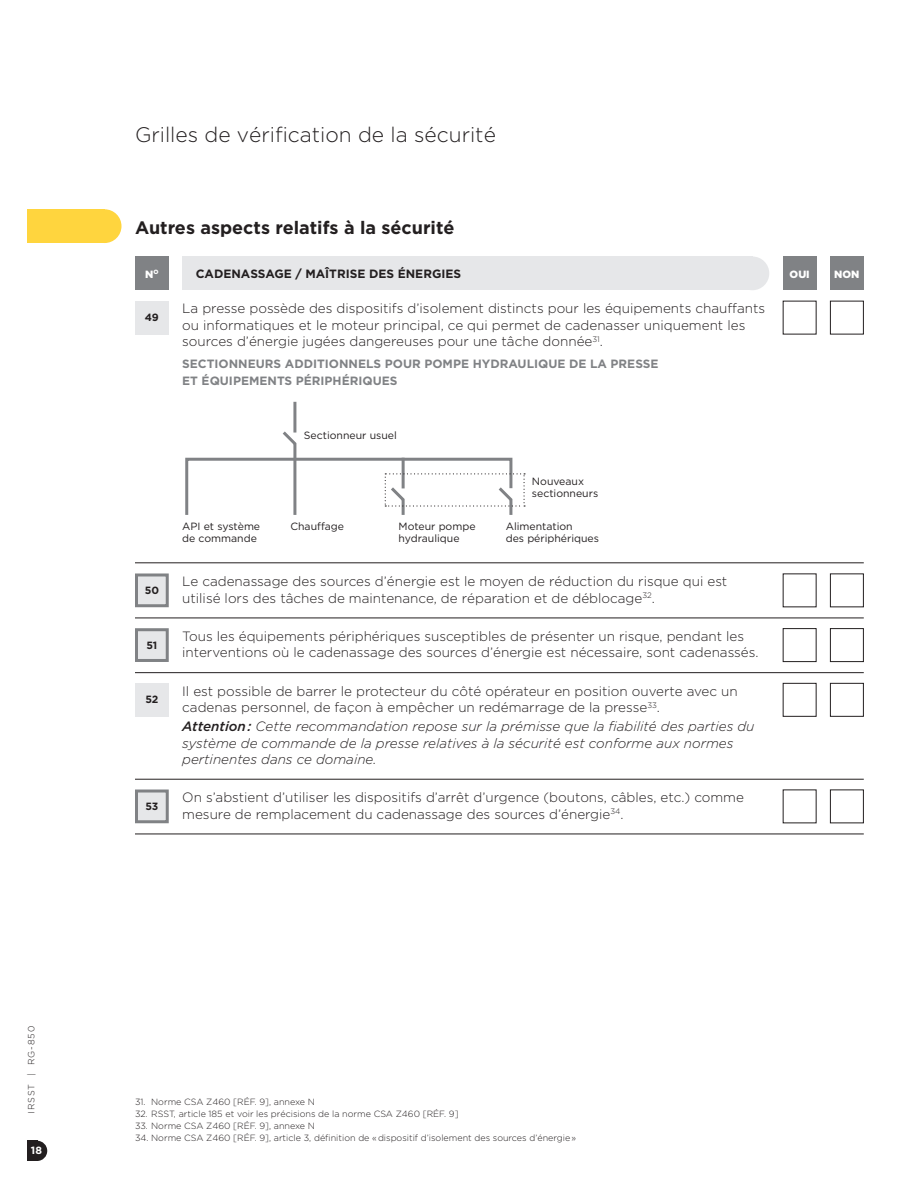
<style>
.page{position:relative;width:918px;height:1188px;background:#fff}
.page>*{position:absolute;margin:0;border:0;box-sizing:border-box;transform-origin:0 0}
.t1{font:300 21px "Gotham HTF";color:#231f20}
.t2{font:700 18px "Gotham HTF";color:#231f20}
.t3{font:300 13.5px/16.5px "Gotham HTF";color:#231f20}
.t4{font:italic 300 13.5px/16.5px "Gotham HTF";color:#231f20}
.t5{font:700 12px/16.5px "Gotham HTF";color:#808285}
.t6{font:700 12px "Gotham HTF";color:#231f20}
.t7{font:10.5px/12px "Gotham HTF";color:#231f20}
.t8{font:700 10.5px "Gotham HTF";letter-spacing:-.005em;color:#231f20}
.t9{font:900 10.5px "Gotham HTF";color:#fff}
.t10{font:700 10.5px "Gotham HTF";color:#fff}
.t11{font:300 9px "Gotham HTF";color:#231f20}
.t12{font:300 9px "Gotham HTF";letter-spacing:.1em;color:#231f20}
.s1{font-weight:500}
</style>
<div class="page">
<div style="left:27px;top:1141px;width:10px;height:20px;background:#231f20"></div>
<div style="left:27px;top:1141px;width:20px;height:20px;background:#231f20;border-radius:50%"></div>
<hr style="left:135px;top:563px;width:729px;height:1px;background:#231f20">
<hr style="left:135px;top:618px;width:729px;height:1px;background:#231f20">
<hr style="left:135px;top:672px;width:729px;height:1px;background:#231f20">
<hr style="left:135px;top:834px;width:729px;height:1px;background:#231f20">
<hr style="left:135px;top:779px;width:729px;height:1px;background:#231f20">
<hr style="left:293px;top:402px;width:3px;height:31px;background:#808285">
<svg style="left:185px;top:428px;width:340px;height:87px"></svg>
<div style="left:783px;top:256px;width:34px;height:34px;background:#808285"></div>
<div style="left:783px;top:628px;width:34px;height:34px;border:1px solid #231f20"></div>
<div style="left:783px;top:683px;width:34px;height:34px;border:1px solid #231f20"></div>
<div style="left:830px;top:256px;width:34px;height:34px;background:#808285"></div>
<div style="left:830px;top:301px;width:34px;height:33px;border:1px solid #231f20"></div>
<div style="left:830px;top:573px;width:34px;height:34px;border:1px solid #231f20"></div>
<div style="left:830px;top:628px;width:34px;height:34px;border:1px solid #231f20"></div>
<div style="left:830px;top:790px;width:34px;height:33px;border:1px solid #231f20"></div>
<div style="left:830px;top:683px;width:34px;height:34px;border:1px solid #231f20"></div>
<div style="left:182px;top:256px;width:570px;height:34px;background:#e6e7e9"></div>
<div style="left:736px;top:256px;width:33px;height:34px;background:#e6e7e9;border-radius:50%"></div>
<div style="left:135px;top:256px;width:34px;height:34px;background:#808285"></div>
<div style="left:135px;top:301px;width:34px;height:33px;background:#e6e7e9"></div>
<div style="left:136px;top:575px;width:31px;height:31px;background:#e6e7e9"></div>
<div style="left:135px;top:573px;width:34px;height:34px;border:3px solid #808285"></div>
<div style="left:136px;top:630px;width:31px;height:30px;background:#e6e7e9"></div>
<div style="left:135px;top:628px;width:34px;height:34px;border:3px solid #808285"></div>
<div style="left:136px;top:791px;width:31px;height:31px;background:#e6e7e9"></div>
<div style="left:135px;top:790px;width:34px;height:33px;border:3px solid #808285"></div>
<div style="left:135px;top:683px;width:34px;height:34px;background:#e6e7e9"></div>
<div style="left:27px;top:209px;width:78px;height:34px;background:#ffd53e"></div>
<div style="left:88px;top:209px;width:34px;height:34px;background:#ffd53e;border-radius:50%"></div>
<p class="t12" style="left:26px;top:1114px;width:89px;rotate:-90deg">IRSST | RG-850</p>
<p class="t10" style="left:31px;top:1145px;width:13px">18</p>
<h1 class="t1" style="left:135px;top:123px;width:362px">Grilles de vérification de la sécurité</h1>
<h2 class="t2" style="left:135px;top:217px;width:321px">Autres aspects relatifs à la sécurité</h2>
<p class="t6" style="left:196px;top:267px;width:267px">CADENASSAGE / MAÎTRISE DES ÉNERGIES</p>
<p class="t9" style="left:145px;top:268px;width:15px">N<sup>O</sup></p>
<p class="t9" style="left:790px;top:268px;width:22px">OUI</p>
<p class="t9" style="left:834px;top:268px;width:27px">NON</p>
<p class="t8" style="left:145px;top:311px;width:16px">49</p>
<p class="t3" style="left:182px;top:300px;width:584px">La presse possède des dispositifs d’isolement distincts pour les équipements chauffants ou informatiques et le moteur principal, ce qui permet de cadenasser uniquement les sources d’énergie jugées dangereuses pour une tâche donnée<sup>31</sup>.</p>
<p class="t5" style="left:182px;top:356px;width:478px">SECTIONNEURS ADDITIONNELS POUR POMPE HYDRAULIQUE DE LA PRESSE<br>ET ÉQUIPEMENTS PÉRIPHÉRIQUES</p>
<p class="t8" style="left:145px;top:584px;width:16px">50</p>
<p class="t8" style="left:146px;top:639px;width:13px">51</p>
<p class="t8" style="left:145px;top:694px;width:15px">52</p>
<p class="t8" style="left:145px;top:800px;width:15px">53</p>
<p class="t7" style="left:304px;top:429px;width:94px">Sectionneur usuel</p>
<p class="t7" style="left:532px;top:475px;width:68px">Nouveaux sectionneurs</p>
<p class="t7" style="left:506px;top:520px;width:95px">Alimentation<br>des périphériques</p>
<p class="t7" style="left:182px;top:520px;width:79px">API et système</p>
<p class="t7" style="left:290px;top:520px;width:55px">Chauffage</p>
<p class="t7" style="left:182px;top:532px;width:76px">de commande</p>
<p class="t3" style="left:182px;top:573px;width:547px">Le cadenassage des sources d’énergie est le moyen de réduction du risque qui est utilisé lors des tâches de maintenance, de réparation et de déblocage<sup>32</sup>.</p>
<p class="t3" style="left:182px;top:628px;width:578px">Tous les équipements périphériques susceptibles de présenter un risque, pendant les interventions où le cadenassage des sources d’énergie est nécessaire, sont cadenassés.</p>
<p class="t7" style="left:399px;top:520px;width:78px">Moteur pompe hydraulique</p>
<p class="t3" style="left:182px;top:683px;width:557px">Il est possible de barrer le protecteur du côté opérateur en position ouverte avec un cadenas personnel, de façon à empêcher un redémarrage de la presse<sup>33</sup>.</p>
<p class="t4" style="left:182px;top:718px;width:574px"><span class="s1">Attention:</span> Cette recommandation repose sur la prémisse que la fiabilité des parties du système de commande de la presse relatives à la sécurité est conforme aux normes pertinentes dans ce domaine.</p>
<p class="t3" style="left:182px;top:789px;width:563px">On s’abstient d’utiliser les dispositifs d’arrêt d’urgence (boutons, câbles, etc.) comme mesure de remplacement du cadenassage des sources d’énergie<sup>34</sup>.</p>
<p class="t11" style="left:135px;top:1097px;width:181px">31. Norme CSA Z460 [RÉF. 9], annexe N</p>
<p class="t11" style="left:135px;top:1109px;width:325px">32. RSST, article 185 et voir les précisions de la norme CSA Z460 [RÉF. 9]</p>
<p class="t11" style="left:135px;top:1121px;width:181px">33. Norme CSA Z460 [RÉF. 9], annexe N</p>
<p class="t11" style="left:135px;top:1133px;width:443px">34. Norme CSA Z460 [RÉF. 9], article 3, définition de «dispositif d’isolement des sources d’énergie»</p>
</div>
